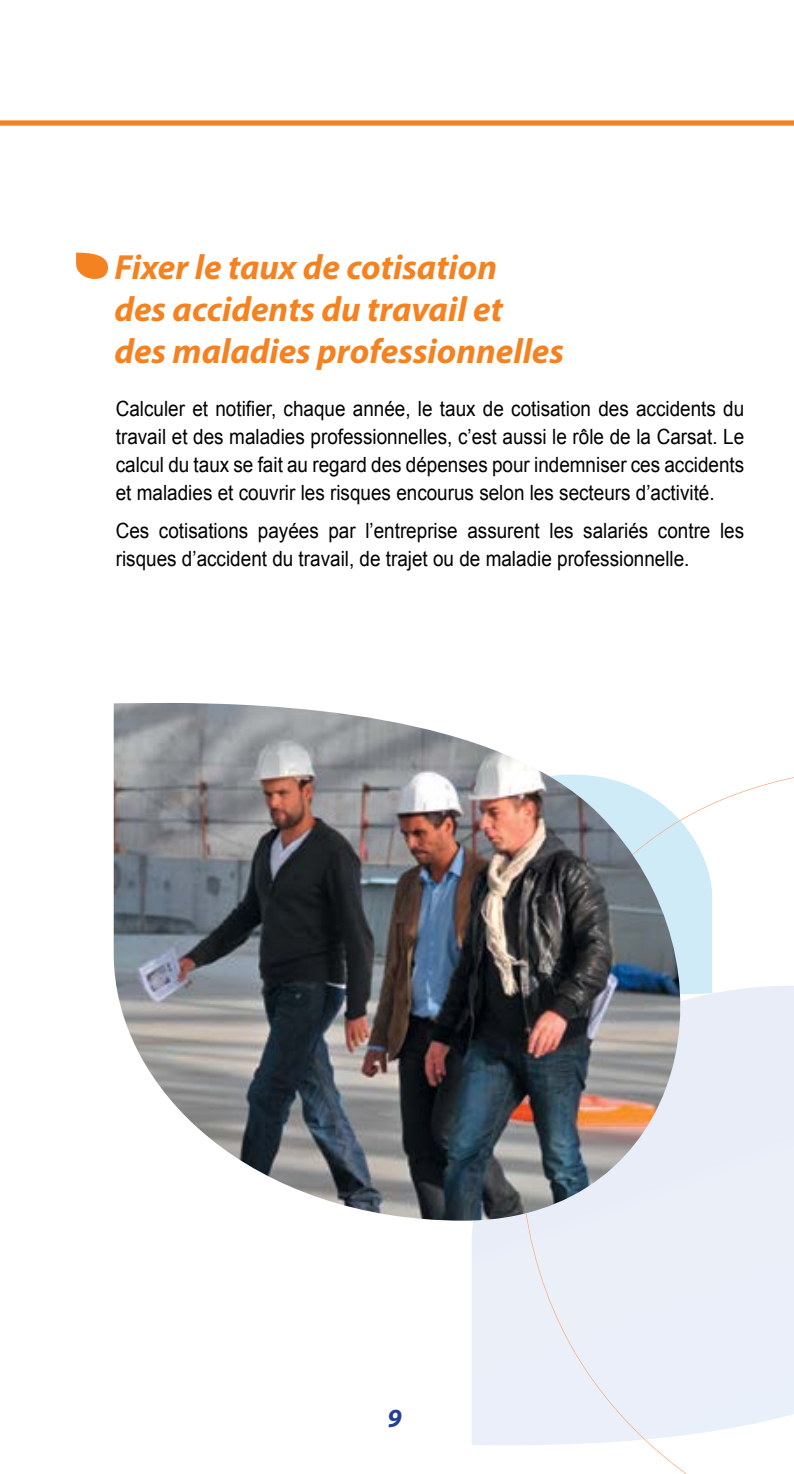
<style>
.page{position:relative;width:794px;height:1474px;background:#fff}
.page>*{position:absolute;margin:0;border:0;box-sizing:border-box;transform-origin:0 0}
.t1{font:italic 700 35px/42px "Myriad Pro";color:#f58220}
.t2{font:italic 700 26.25px "Myriad Pro";color:#25408f}
.t3{font:21px/28px "Arial";color:#000;text-align:justify;scale:.9 1}
</style>
<div class="page">
<div style="left:472px;top:1220px;width:49px;height:225px;background:#eaeff8"></div>
<svg style="left:521px;top:777px;width:273px;height:696px;fill:#eaeff9"></svg>
<div style="left:520px;top:1220px;width:125px;height:219px;background:#eaeff8"></div>
<div style="left:0;top:120px;width:794px;height:6px;background:#f58220"></div>
<svg style="left:76px;top:253px;width:32px;height:26px"></svg>
<img style="left:114px;top:703px;width:568px;height:517px">
<h1 class="t1" style="left:114px;top:245px;width:451px">Fixer le taux de cotisation<br>des accidents du travail et<br>des maladies professionnelles</h1>
<p class="t3" style="left:116px;top:394px;width:700px">Calculer et notifier, chaque année, le taux de cotisation des accidents du travail et des maladies professionnelles, c’est aussi le rôle de la Carsat. Le calcul du taux se fait au regard des dépenses pour indemniser ces accidents et maladies et couvrir les risques encourus selon les secteurs d’activité.</p>
<p class="t3" style="left:116px;top:516px;width:700px">Ces cotisations payées par l’entreprise assurent les salariés contre les risques d’accident du travail, de trajet ou de maladie professionnelle.</p>
<p class="t2" style="left:387px;top:1401px;width:16px">9</p>
</div>
